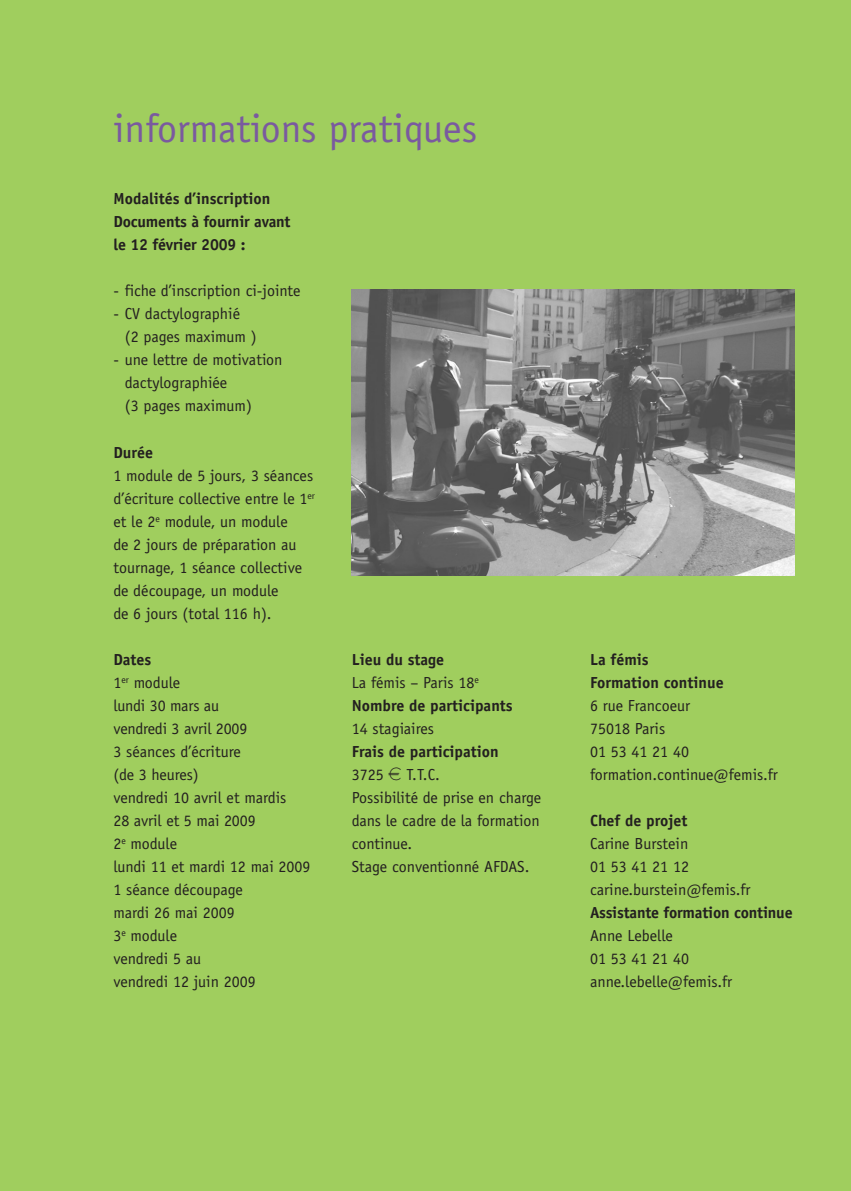
<style>
.page{position:relative;width:851px;height:1191px;background:#fff}
.page>*{position:absolute;margin:0;border:0;box-sizing:border-box;transform-origin:0 0}
.t1{font:40px "Officina Sans";color:#7a5a9f}
.t2{font:16px/23px "Officina Sans";color:#231f20}
.t3{font:700 16px/23px "Officina Sans";color:#231f20}
.s1{font-weight:700}
.s2{font-weight:400}
.s3{font-family:"Eurofont"}
</style>
<div class="page">
<div style="left:0;top:0;width:850px;height:1191px;background:#a0ce5e"></div>
<img style="left:351px;top:289px;width:443px;height:286px">
<h1 class="t1" style="left:113px;top:113px;width:365px">informations pratiques</h1>
<p class="t3" style="left:113px;top:189px;width:178px">Modalités d’inscription<br>Documents à fournir avant le 12 février 2009 :</p>
<p class="t2" style="left:113px;top:281px;width:188px">- fiche d’inscription ci-jointe</p>
<p class="t2" style="left:125px;top:304px;width:133px;text-indent:-11px">- CV dactylographié (2 pages maximum )</p>
<p class="t2" style="left:125px;top:350px;width:159px;text-indent:-11px">- une lettre de motivation dactylographiée<br>(3 pages maximum)</p>
<p class="t3" style="left:113px;top:442px;width:41px">Durée</p>
<p class="t2" style="left:113px;top:465px;width:203px">1 module de 5 jours, 3 séances d’écriture collective entre le 1<sup>er </sup>et le 2<sup>e</sup> module, un module<br>de 2 jours de préparation au tournage, 1 séance collective de découpage, un module<br>de 6 jours (total 116 h).</p>
<p class="t2" style="left:113px;top:649px;width:198px"><span class="s1">Dates<br></span>1<sup>er</sup> module<br>lundi 30 mars au<br>vendredi 3 avril 2009<br>3 séances d’écriture<br>(de 3 heures)<br>vendredi 10 avril et mardis<br>28 avril et 5 mai 2009<br>2<sup>e</sup> module<br>lundi 11 et mardi 12 mai 2009<br>1 séance découpage<br>mardi 26 mai 2009<br>3<sup>e</sup> module<br>vendredi 5 au<br>vendredi 12 juin 2009</p>
<p class="t3" style="left:351px;top:649px;width:162px">Lieu du stage<br><span class="s2">La fémis – Paris 18</span><sup>e<br></sup>Nombre de participants</p>
<p class="t2" style="left:351px;top:718px;width:84px">14 stagiaires</p>
<p class="t2" style="left:351px;top:741px;width:191px"><span class="s1">Frais de participation<br></span>3725 <span class="s3">e</span> T.T.C.<br>Possibilité de prise en charge dans le cadre de la formation continue.<br>Stage conventionné AFDAS.</p>
<p class="t3" style="left:590px;top:649px;width:135px">La fémis<br>Formation continue</p>
<p class="t2" style="left:590px;top:695px;width:189px">6 rue Francoeur<br>75018 Paris<br>01 53 41 21 40 formation.continue@femis.fr</p>
<p class="t3" style="left:590px;top:810px;width:99px">Chef de projet</p>
<p class="t2" style="left:590px;top:833px;width:162px">Carine Burstein<br>01 53 41 21 12 carine.burstein@femis.fr</p>
<p class="t3" style="left:590px;top:902px;width:204px">Assistante formation continue</p>
<p class="t2" style="left:590px;top:925px;width:144px">Anne Lebelle<br>01 53 41 21 40 anne.lebelle@femis.fr</p>
</div>
